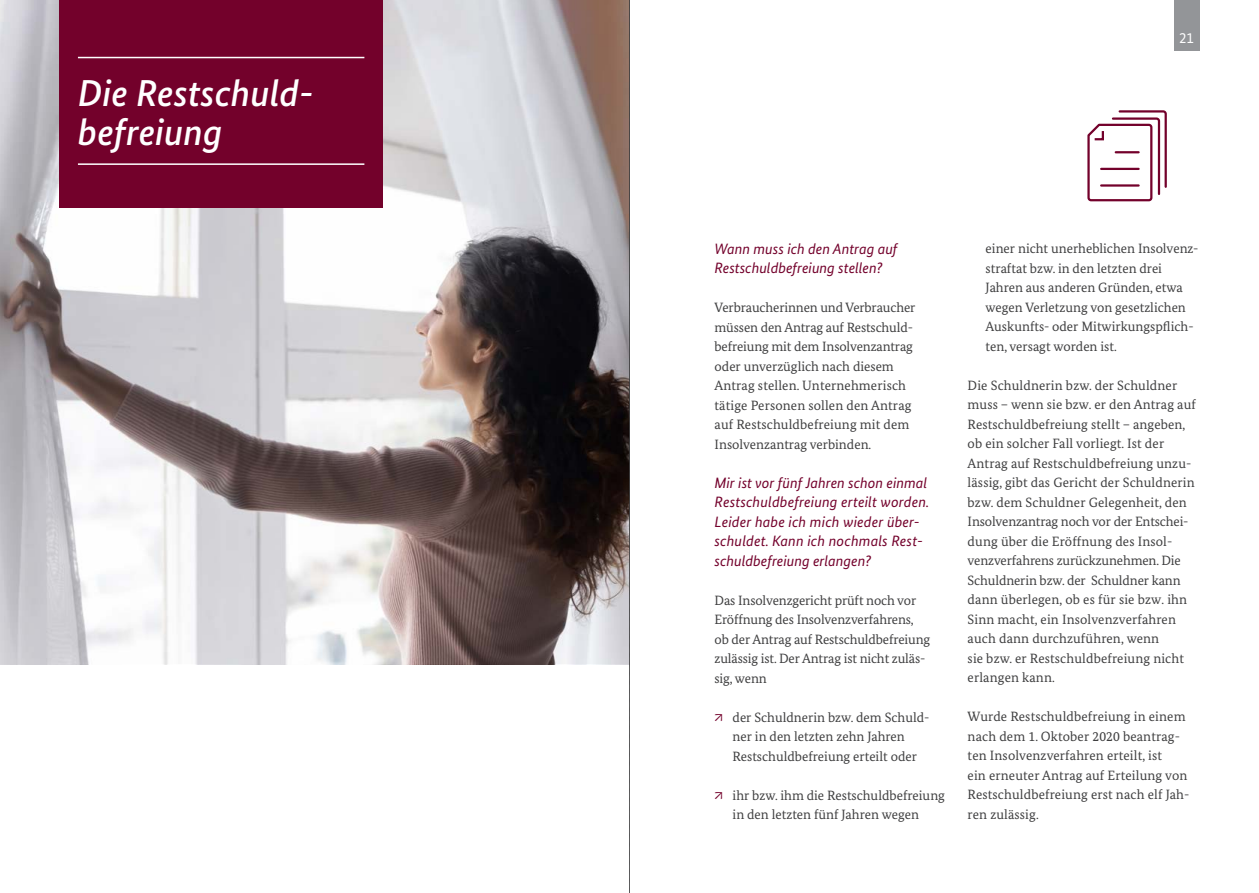
<style>
.page{position:relative;width:1259px;height:893px;background:#fff}
.page>*{position:absolute;margin:0;border:0;box-sizing:border-box;transform-origin:0 0}
.t1{font:italic 500 37.5px "Bundes Sans";color:#fff}
.t2{font:italic 15px/19.5px "Bundes Sans";color:#73012b}
.t3{font:14.85px "Bundes Sans";color:#fff}
.t4{font:13.5px/19.5px "Bundes Serif";color:#3e3e3f}
.s1{color:#73012b}
</style>
<div class="page">
<div style="left:1173px;top:0;width:26px;height:51px;background:#939598"></div>
<img style="left:0;top:0;width:629px;height:664px">
<div style="left:60px;top:0;width:323px;height:207px;background:#73012b"></div>
<hr style="left:78px;top:57px;width:286px;height:1px;background:#fff">
<hr style="left:78px;top:163px;width:286px;height:2px;background:#fff">
<svg style="left:1087px;top:110px;width:80px;height:92px"></svg>
<svg style="left:629px;top:0;width:1px;height:893px"></svg>
<h1 class="t1" style="left:78px;top:72px;width:237px">Die Restschuld-</h1>
<h1 class="t1" style="left:78px;top:111px;width:146px">befreiung</h1>
<p class="t3" style="left:1179px;top:30px;width:16px">21</p>
<h3 class="t2" style="left:714px;top:239px;width:185px">Wann muss ich den Antrag auf<br>Restschuldbefreiung stellen?</h3>
<p class="t4" style="left:714px;top:297px;width:202px">Verbraucherinnen und Verbraucher müssen den Antrag auf Restschuld&shy;befreiung mit dem Insolvenzantrag oder unverzüglich nach diesem Antrag stellen. Unternehmerisch tätige Personen sollen den Antrag auf Restschuldbefreiung mit dem Insolvenzantrag verbinden.</p>
<h3 class="t2" style="left:714px;top:473px;width:216px">Mir ist vor fünf Jahren schon einmal Restschuldbefreiung erteilt worden.<br>Leider habe ich mich wieder über&shy;schuldet. Kann ich nochmals Rest&shy;schuldbefreiung erlangen?</h3>
<p class="t4" style="left:714px;top:590px;width:217px">Das Insolvenzgericht prüft noch vor<br>Eröf fnung des Insolvenz verfahrens, ob der Antrag auf Restschuldbefreiung zulässig ist. Der Antrag ist nicht zuläs&shy;sig, wenn</p>
<p class="t4" style="left:714px;top:707px;width:216px;text-align:center"><span class="s1">↗</span> der Schuldnerin bzw. dem Schuld&shy;ner in den letzten zehn Jahren<br>Restschuldbefreiung erteilt oder</p>
<p class="t4" style="left:714px;top:785px;width:232px;text-align:center"><span class="s1">↗</span> ihr bzw. ihm die Restschuldbefreiung in den letzten fünf Jahren wegen</p>
<p class="t4" style="left:985px;top:239px;width:214px">einer nicht unerheblichen Insolvenz&shy;straftat bzw. in den letzten drei Jahren aus anderen Gründen, etwa wegen Verletzung von gesetzlichen Auskunfts- oder Mitwirkungspflich&shy;ten, versagt worden ist.</p>
<p class="t4" style="left:967px;top:375px;width:230px">Die Schuldnerin bzw. der Schuldner muss – wenn sie bzw. er den Antrag auf Restschuldbefreiung stellt – angeben, ob ein solcher Fall vorliegt. Ist der Antrag auf Restschuldbefreiung unzu&shy;lässig, gibt das Gericht der Schuldnerin bzw. dem Schuldner Gelegenheit, den Insolvenzantrag noch vor der Entschei&shy;dung über die Eröffnung des Insol&shy;venzverfahrens zurückzunehmen. Die Schuldnerin bzw. der Schuldner kann dann überlegen, ob es für sie bzw. ihn Sinn macht, ein Insolvenzverfahren auch dann durchzuführen, wenn<br>sie bzw. er Restschuldbefreiung nicht erlangen kann.</p>
<p class="t4" style="left:967px;top:707px;width:223px">Wurde Restschuldbefreiung in einem nach dem 1. Oktober 2020 beantrag&shy;ten Insolvenzverfahren erteilt, ist<br>ein erneuter Antrag auf Erteilung von Restschuldbefreiung erst nach elf Jah&shy;ren zulässig.</p>
</div>
